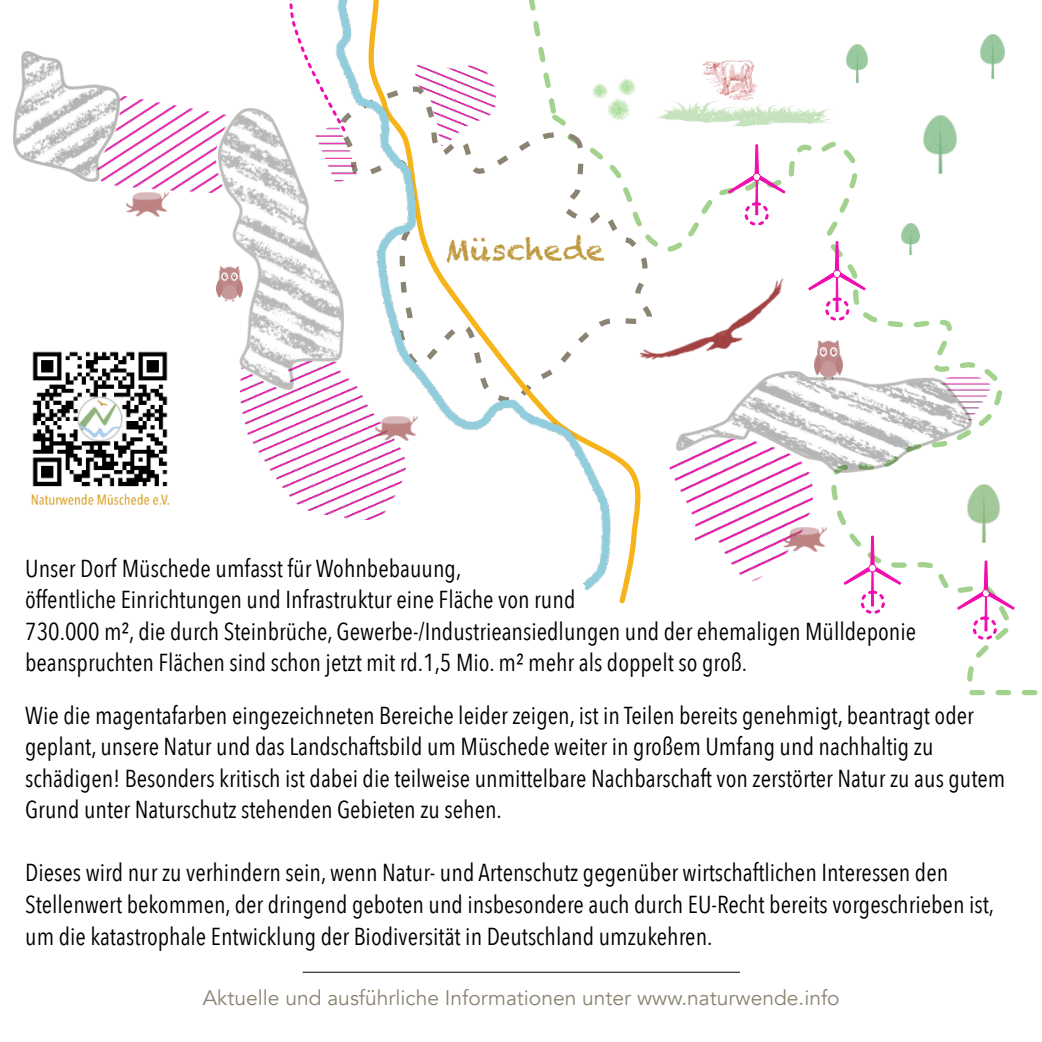
<style>
.page{position:relative;width:1042px;height:1042px;background:#fff}
.page>*{position:absolute;margin:0;border:0;box-sizing:border-box;transform-origin:0 0}
.t1{font:29.57px "Chalkduster";color:#bf993f}
.t2{font:24.5px/31.5px "Avenir Next Condensed";color:#000}
.t3{font:21px "Avenir";color:#8c8472}
</style>
<div class="page">
<svg style="left:302px;top:972px;width:438px;height:1px"></svg>
<img style="left:217px;top:280px;width:1px;height:17px">
<svg style="left:661px;top:34px;width:377px;height:662px"></svg>
<svg style="left:289px;top:0;width:38px;height:96px"></svg>
<img style="left:971px;top:377px;width:19px;height:44px">
<img style="left:241px;top:389px;width:95px;height:126px">
<img style="left:114px;top:96px;width:219px;height:96px">
<div style="left:744px;top:202px;width:25px;height:24px;border:3px dashed #f20caf;border-radius:50%"></div>
<div style="left:825px;top:297px;width:24px;height:24px;border:3px dashed #f20caf;border-radius:50%"></div>
<div style="left:972px;top:616px;width:25px;height:24px;border:3px dashed #f20caf;border-radius:50%"></div>
<div style="left:860px;top:590px;width:25px;height:24px;border:3px dashed #f20caf;border-radius:50%"></div>
<svg style="left:584px;top:78px;width:67px;height:526px"></svg>
<img style="left:218px;top:109px;width:118px;height:280px">
<img style="left:13px;top:52px;width:107px;height:130px">
<img style="left:677px;top:372px;width:294px;height:101px">
<img style="left:669px;top:440px;width:144px;height:140px">
<img style="left:336px;top:0;width:274px;height:589px">
<div style="left:755px;top:180px;width:3px;height:35px;background:#f20caf;border:1px solid #f20caf"></div>
<svg style="left:728px;top:145px;width:57px;height:49px"></svg>
<div style="left:835px;top:277px;width:3px;height:35px;background:#f20caf;border:1px solid #f20caf"></div>
<svg style="left:808px;top:242px;width:58px;height:48px"></svg>
<div style="left:871px;top:572px;width:3px;height:34px;background:#f20caf;border:1px solid #f20caf"></div>
<svg style="left:843px;top:536px;width:58px;height:49px"></svg>
<div style="left:984px;top:597px;width:3px;height:34px;background:#f20caf;border:1px solid #f20caf"></div>
<svg style="left:957px;top:561px;width:58px;height:49px"></svg>
<img style="left:656px;top:100px;width:180px;height:26px">
<img style="left:375px;top:416px;width:43px;height:25px">
<img style="left:126px;top:192px;width:42px;height:24px">
<img style="left:784px;top:527px;width:42px;height:24px">
<img style="left:703px;top:61px;width:53px;height:39px">
<img style="left:31px;top:351px;width:139px;height:154px">
<p class="t1" style="left:445px;top:231px;width:161px">Müschede</p>
<p class="t2" style="left:25px;top:553px;width:892px">Unser Dorf Müschede umfasst für Wohnbebauung,<br>öffentliche Einrichtungen und Infrastruktur eine Fläche von rund<br>730.000 m², die durch Steinbrüche, Gewerbe-/Industrieansiedlungen und der ehemaligen Mülldeponie beanspruchten Flächen sind schon jetzt mit rd.1,5 Mio. m² mehr als doppelt so groß.</p>
<p class="t2" style="left:25px;top:700px;width:982px">Wie die magentafarben eingezeichneten Bereiche leider zeigen, ist in Teilen bereits genehmigt, beantragt oder geplant, unsere Natur und das Landschaftsbild um Müschede weiter in großem Umfang und nachhaltig zu schädigen! Besonders kritisch ist dabei die teilweise unmittelbare Nachbarschaft von zerstörter Natur zu aus gutem Grund unter Naturschutz stehenden Gebieten zu sehen.</p>
<p class="t2" style="left:25px;top:858px;width:970px">Dieses wird nur zu verhindern sein, wenn Natur- und Artenschutz gegenüber wirtschaftlichen Interessen den<br>Stellenwert bekommen, der dringend geboten und insbesondere auch durch EU-Recht bereits vorgeschrieben ist, um die katastrophale Entwicklung der Biodiversität in Deutschland umzukehren.</p>
<p class="t3" style="left:203px;top:983px;width:638px">Aktuelle und ausführliche Informationen unter www.naturwende.info</p>
</div>
